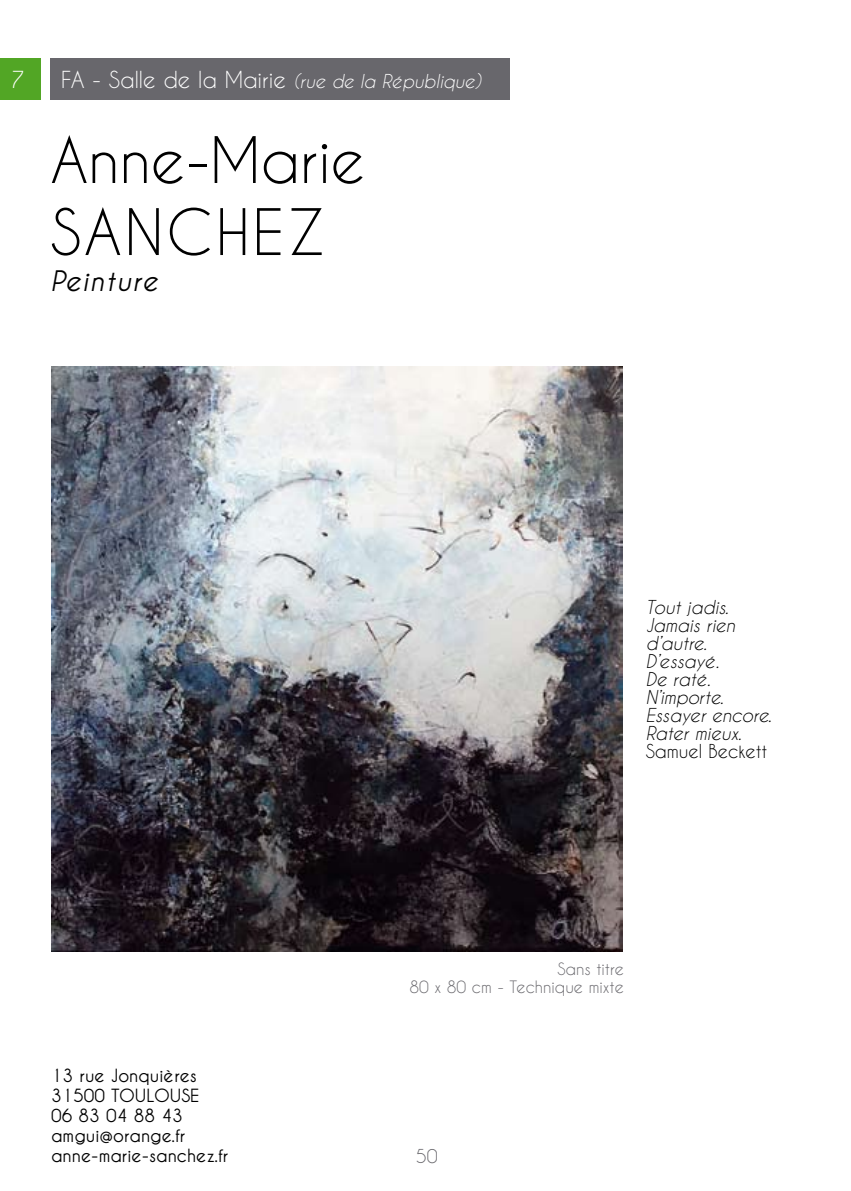
<style>
.page{position:relative;width:851px;height:1191px;background:#fff}
.page>*{position:absolute;margin:0;border:0;box-sizing:border-box;transform-origin:0 0}
.t1{font:60px/72px "Caviar Dreams";letter-spacing:.01em;color:#000}
.t2{font:italic 700 28px "Caviar Dreams";letter-spacing:.05em;color:#000}
.t3{font:22px "Caviar Dreams";color:#fff}
.t4{font:italic 18px/18px "Caviar Dreams";color:#000}
.t5{font:700 18px/20px "Caviar Dreams";color:#000}
.t6{font:italic 18px "Caviar Dreams";color:#fff}
.t7{font:18px "Caviar Dreams";color:#000}
.t8{font:18px "Caviar Dreams";color:#68676c}
.t9{font:16px/18px "Caviar Dreams";color:#68676c;text-align:right}
.s1{font-style:normal;font-size:22px}
</style>
<div class="page">
<div style="left:50px;top:59px;width:459px;height:41px;background:#68676c"></div>
<div style="left:0;top:59px;width:40px;height:41px;background:#52a625"></div>
<img style="left:51px;top:367px;width:571px;height:584px">
<p class="t3" style="left:11px;top:68px;width:15px">7</p>
<p class="t6" style="left:61px;top:71px;width:421px"><span class="s1">FA - Salle de la Mairie</span> (rue de la République)</p>
<h1 class="t1" style="left:50px;top:125px;width:316px">Anne-Marie<br>SANCHEZ</h1>
<h2 class="t2" style="left:50px;top:265px;width:109px">Peinture</h2>
<p class="t5" style="left:51px;top:1065px;width:179px">13 rue Jonquières<br>31500 TOULOUSE<br>06 83 04 88 43 amgui@orange.fr anne-marie-sanchez.fr</p>
<p class="t4" style="left:645px;top:598px;width:127px">Tout jadis.<br>Jamais rien d’autre.<br>D’essayé.<br>De raté.<br>N’importe.<br>Essayer encore.<br>Rater mieux.</p>
<p class="t7" style="left:645px;top:741px;width:123px">Samuel Beckett</p>
<p class="t9" style="left:409px;top:959px;width:216px">Sans titre<br>80 x 80 cm - Technique mixte</p>
<p class="t8" style="left:415px;top:1146px;width:23px">50</p>
</div>
